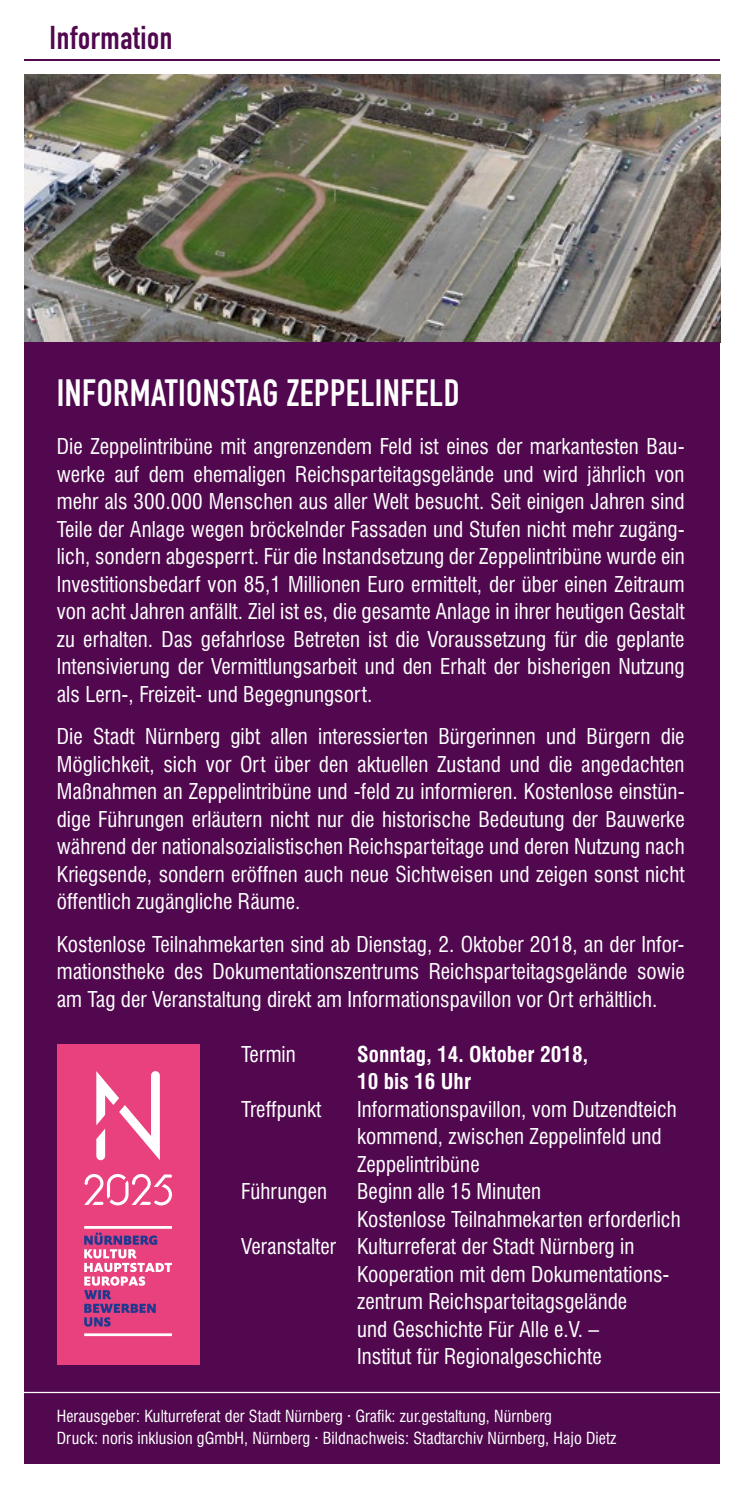
<style>
.page{position:relative;width:745px;height:1489px;background:#fff}
.page>*{position:absolute;margin:0;border:0;box-sizing:border-box;transform-origin:0 0}
.t1{font:37.5px "DIN Engschrift";letter-spacing:.015em;color:#fff}
.t2{font:32.5px "DIN Engschrift";letter-spacing:.02em;color:#51084f}
.t3{font:condensed 21.25px/27.5px "Swiss 721 BT";color:#fff;text-align:justify}
.t4{font:700 condensed 21.25px/27.5px "Swiss 721 BT";color:#fff}
.t5{font:condensed 16.25px/21.2px "Swiss 721 BT";letter-spacing:.005em;color:#fff}
</style>
<div class="page">
<img style="left:25px;top:74px;width:694px;height:268px">
<div style="left:25px;top:342px;width:694px;height:1121px;background:#51084f"></div>
<hr style="left:25px;top:59px;width:694px;height:1px;background:#51084f">
<hr style="left:0;top:1391px;width:744px;height:1px;background:#fff">
<div style="left:57px;top:1043px;width:142px;height:321px;background:#e9417d"></div>
<svg style="left:84px;top:1071px;width:88px;height:264px"></svg>
<h2 class="t2" style="left:50px;top:19px;width:124px">Information</h2>
<h1 class="t1" style="left:57px;top:371px;width:404px">INFORMATIONSTAG ZEPPELINFELD</h1>
<p class="t3" style="left:57px;top:432px;width:629px">Die Zeppelintribüne mit angrenzendem Feld ist eines der markantesten Bau&shy;werke auf dem ehemaligen Reichsparteitagsgelände und wird jährlich von mehr als 300.000 Menschen aus aller Welt besucht. Seit einigen Jahren sind Teile der Anlage wegen bröckelnder Fassaden und Stufen nicht mehr zugäng&shy;lich, sondern abgesperrt. Für die Instandsetzung der Zeppelintribüne wurde ein Investitionsbedarf von 85,1 Millionen Euro ermittelt, der über einen Zeitraum von acht Jahren anfällt. Ziel ist es, die gesamte Anlage in ihrer heutigen Gestalt zu erhalten. Das gefahrlose Betreten ist die Voraussetzung für die geplante Intensivierung der Vermittlungsarbeit und den Erhalt der bisherigen Nutzung als Lern-, Freizeit- und Begegnungsort.</p>
<p class="t3" style="left:57px;top:722px;width:629px">Die Stadt Nürnberg gibt allen interessierten Bürgerinnen und Bürgern die Möglichkeit, sich vor Ort über den aktuellen Zustand und die angedachten Maßnahmen an Zeppelintribüne und -feld zu informieren. Kostenlose einstün&shy;dige Führungen erläutern nicht nur die historische Bedeutung der Bauwerke während der nationalsozialistischen Reichsparteitage und deren Nutzung nach Kriegsende, sondern eröffnen auch neue Sichtweisen und zeigen sonst nicht öffentlich zugängliche Räume.</p>
<p class="t3" style="left:57px;top:930px;width:629px">Kostenlose Teilnahmekarten sind ab Dienstag, 2. Oktober 2018, an der Infor&shy;mationstheke des Dokumentationszentrums Reichsparteitagsgelände sowie am Tag der Veranstaltung direkt am Informationspavillon vor Ort erhältlich.</p>
<p class="t3" style="left:241px;top:1040px;width:56px">Termin</p>
<p class="t4" style="left:357px;top:1040px;width:232px">Sonntag, 14. Oktober 2018,<br>10 bis 16 Uhr</p>
<p class="t3" style="left:241px;top:1095px;width:82px">Treffpunkt</p>
<p class="t3" style="left:357px;top:1095px;width:321px;text-align:left">Informationspavillon, vom Dutzendteich kommend, zwischen Zeppelinfeld und<br>Zeppelintribüne</p>
<p class="t3" style="left:241px;top:1177px;width:87px">Führungen</p>
<p class="t3" style="left:357px;top:1177px;width:185px">Beginn alle 15 Minuten</p>
<p class="t3" style="left:357px;top:1205px;width:325px">Kostenlose Teilnahmekarten erforderlich</p>
<p class="t3" style="left:241px;top:1232px;width:394px">Veranstalter Kulturreferat der Stadt Nürnberg in</p>
<p class="t3" style="left:357px;top:1260px;width:314px">Kooperation mit dem Dokumentations-</p>
<p class="t3" style="left:357px;top:1287px;width:271px">zentrum Reichsparteitagsgelände</p>
<p class="t3" style="left:357px;top:1315px;width:243px">und Geschichte Für Alle e.V. –</p>
<p class="t3" style="left:357px;top:1342px;width:246px">Institut für Regionalgeschichte</p>
<p class="t5" style="left:57px;top:1405px;width:561px">Herausgeber: Kulturreferat der Stadt Nürnberg · Grafik: zur.gestaltung, Nürnberg<br>Druck: noris inklusion gGmbH, Nürnberg · Bildnachweis: Stadtarchiv Nürnberg, Hajo Dietz</p>
</div>
